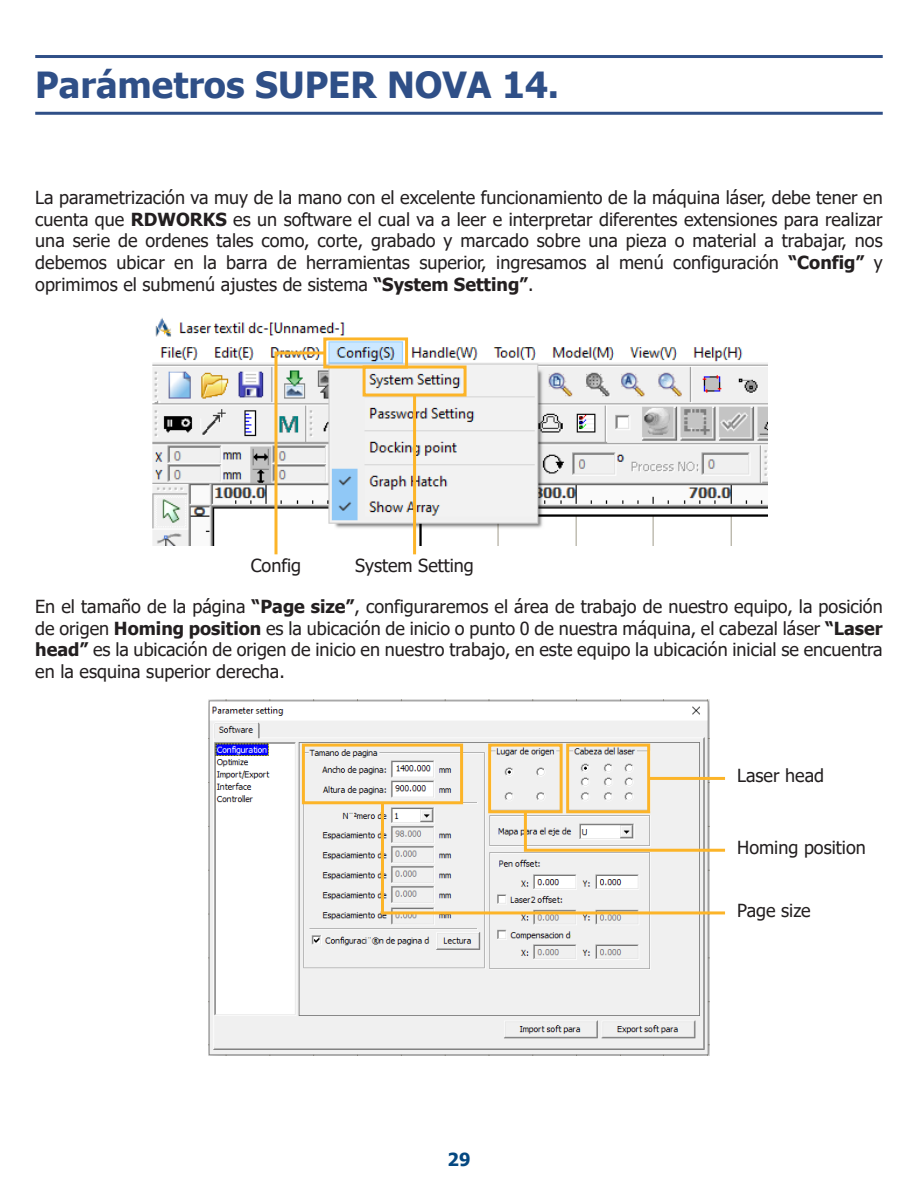
<style>
.page{position:relative;width:918px;height:1188px;background:#fff}
.page>*{position:absolute;margin:0;border:0;box-sizing:border-box;transform-origin:0 0}
.t1{font:700 36px "Tahoma";color:#2f4f87}
.t2{font:18px/21.6px "Tahoma";color:#231f20;text-align:justify}
.t3{font:700 18px "Tahoma";color:#054881}
.s1{font-weight:700}
</style>
<div class="page">
<img style="left:208px;top:699px;width:502px;height:357px">
<hr style="left:35px;top:112px;width:848px;height:3px;background:#2f4f87">
<hr style="left:35px;top:55px;width:848px;height:3px;background:#2f4f87">
<img style="left:152px;top:318px;width:616px;height:227px">
<div style="left:323px;top:337px;width:85px;height:31px;border:3px solid #fcb428"></div>
<div style="left:363px;top:365px;width:104px;height:32px;border:3px solid #fcb428"></div>
<div style="left:488px;top:744px;width:75px;height:69px;border:3px solid #fcb428"></div>
<div style="left:302px;top:744px;width:161px;height:60px;border:3px solid #fcb428"></div>
<div style="left:566px;top:744px;width:84px;height:69px;border:3px solid #fcb428"></div>
<hr style="left:413px;top:395px;width:3px;height:159px;background:#fcb428">
<svg style="left:273px;top:350px;width:55px;height:205px"></svg>
<hr style="left:649px;top:777px;width:76px;height:3px;background:#fcb428">
<svg style="left:380px;top:800px;width:345px;height:116px"></svg>
<h1 class="t1" style="left:35px;top:60px;width:526px">Parámetros SUPER NOVA 14.</h1>
<p class="t2" style="left:35px;top:188px;width:849px">La parametrización va muy de la mano con el excelente funcionamiento de la máquina láser, debe tener en cuenta que <span class="s1">RDWORKS</span> es un software el cual va a leer e interpretar diferentes extensiones para realizar una serie de ordenes tales como, corte, grabado y marcado sobre una pieza o material a trabajar, nos debemos ubicar en la barra de herramientas superior, ingresamos al menú configuración <span class="s1">“Config”</span> y oprimimos el submenú ajustes de sistema <span class="s1">“System Setting”</span>.</p>
<p class="t2" style="left:251px;top:556px;width:52px">Config</p>
<p class="t2" style="left:355px;top:556px;width:120px">System Setting</p>
<p class="t2" style="left:35px;top:597px;width:849px">En el tamaño de la página <span class="s1">“Page size”</span>, configuraremos el área de trabajo de nuestro equipo, la posición de origen <span class="s1">Homing position</span> es la ubicación de inicio o punto 0 de nuestra máquina, el cabezal láser <span class="s1">“Laser head”</span> es la ubicación de origen de inicio en nuestro trabajo, en este equipo la ubicación inicial se encuentra en la esquina superior derecha.</p>
<p class="t2" style="left:737px;top:766px;width:88px">Laser head</p>
<p class="t2" style="left:737px;top:838px;width:130px">Homing position</p>
<p class="t3" style="left:448px;top:1147px;width:24px">29</p>
<p class="t2" style="left:737px;top:901px;width:75px">Page size</p>
</div>
